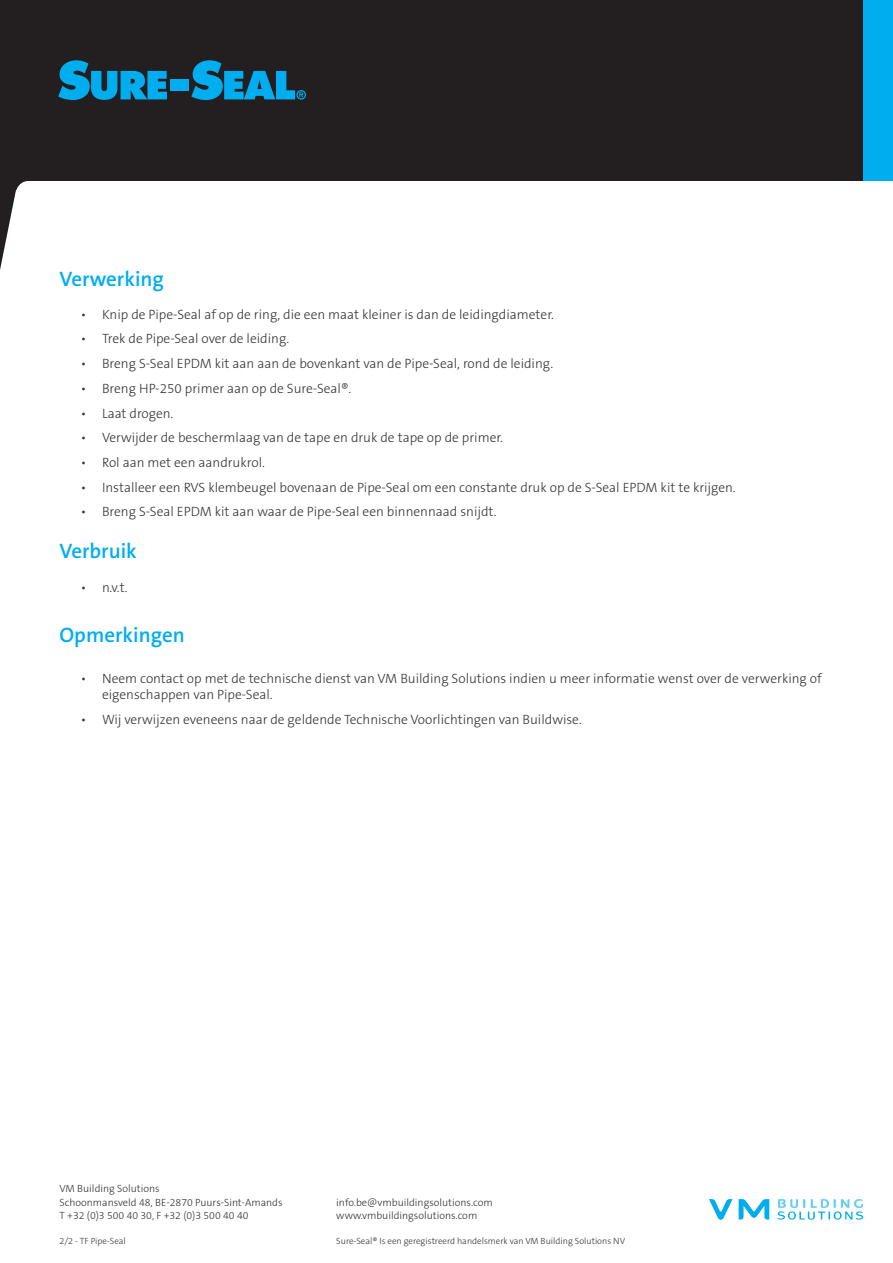
<style>
.page{position:relative;width:893px;height:1263px;background:#fff}
.page>*{position:absolute;margin:0;border:0;box-sizing:border-box;transform-origin:0 0}
.BODY{font:600 21px "The Sans B W6";color:#00aeef}
.SECTION{font:600 21px "The Sans B W6";color:#00aeef}
.t1{font:300 13.5px/16.2px "The Sans B W3";color:#363536}
.t2{font:300 10.5px/13.5px "The Sans B W3";color:#363536}
.t3{font:300 9px "The Sans B W3";color:#363536}
</style>
<div class="page">
<div style="left:0;top:0;width:886px;height:181px;background:#231f20"></div>
<div style="left:863px;top:0;width:30px;height:181px;background:#00aeef"></div>
<svg style="left:1px;top:181px;width:26px;height:84px"></svg>
<hr style="left:0;top:181px;width:1px;height:89px;background:#231f20">
<svg style="left:709px;top:1199px;width:60px;height:21px"></svg>
<svg style="left:777px;top:1199px;width:86px;height:21px"></svg>
<svg style="left:58px;top:60px;width:109px;height:40px"></svg>
<div style="left:171px;top:80px;width:18px;height:11px;background:#00aeef"></div>
<svg style="left:191px;top:60px;width:115px;height:40px"></svg>
<p class="SECTION" style="left:60px;top:265px;width:106px">Verwerking</p>
<p class="t1" style="left:81px;top:306px;width:475px">• Knip de Pipe-Seal af op de ring, die een maat kleiner is dan de leidingdiameter.</p>
<p class="t1" style="left:81px;top:331px;width:210px">• Trek de Pipe-Seal over de leiding.</p>
<p class="t1" style="left:81px;top:356px;width:474px">• Breng S-Seal EPDM kit aan aan de bovenkant van de Pipe-Seal, rond de leiding.</p>
<p class="t1" style="left:81px;top:380px;width:272px">• Breng HP-250 primer aan op de Sure-Seal®.</p>
<p class="t1" style="left:81px;top:405px;width:94px">• Laat drogen.</p>
<p class="t1" style="left:81px;top:430px;width:424px">• Verwijder de beschermlaag van de tape en druk de tape op de primer.</p>
<p class="t1" style="left:81px;top:454px;width:186px">• Rol aan met een aandrukrol.</p>
<p class="t1" style="left:81px;top:479px;width:656px">• Installeer een RVS klembeugel bovenaan de Pipe-Seal om een constante druk op de S-Seal EPDM kit te krijgen.</p>
<p class="t1" style="left:81px;top:504px;width:417px">• Breng S-Seal EPDM kit aan waar de Pipe-Seal een binnennaad snijdt.</p>
<p class="BODY" style="left:60px;top:537px;width:79px">Verbruik</p>
<p class="t1" style="left:81px;top:579px;width:48px">• n.v.t.</p>
<p class="BODY" style="left:60px;top:621px;width:127px">Opmerkingen</p>
<p class="t1" style="left:102px;top:670px;width:721px;text-indent:-21px">• Neem contact op met de technische dienst van VM Building Solutions indien u meer informatie wenst over de verwerking of eigenschappen van Pipe-Seal.</p>
<p class="t1" style="left:81px;top:711px;width:503px">• Wij verwijzen eveneens naar de geldende Technische Voorlichtingen van Buildwise.</p>
<p class="t2" style="left:60px;top:1182px;width:225px">VM Building Solutions<br>Schoonmansveld 48, BE-2870 Puurs-Sint-Amands<br>T +32 (0)3 500 40 30, F +32 (0)3 500 40 40</p>
<p class="t2" style="left:336px;top:1196px;width:158px">info.be@vmbuildingsolutions.com www.vmbuildingsolutions.com</p>
<p class="t3" style="left:60px;top:1235px;width:68px">2/2 - TF Pipe-Seal</p>
<p class="t3" style="left:336px;top:1235px;width:290px">Sure-Seal® Is een geregistreerd handelsmerk van VM Building Solutions NV</p>
</div>
